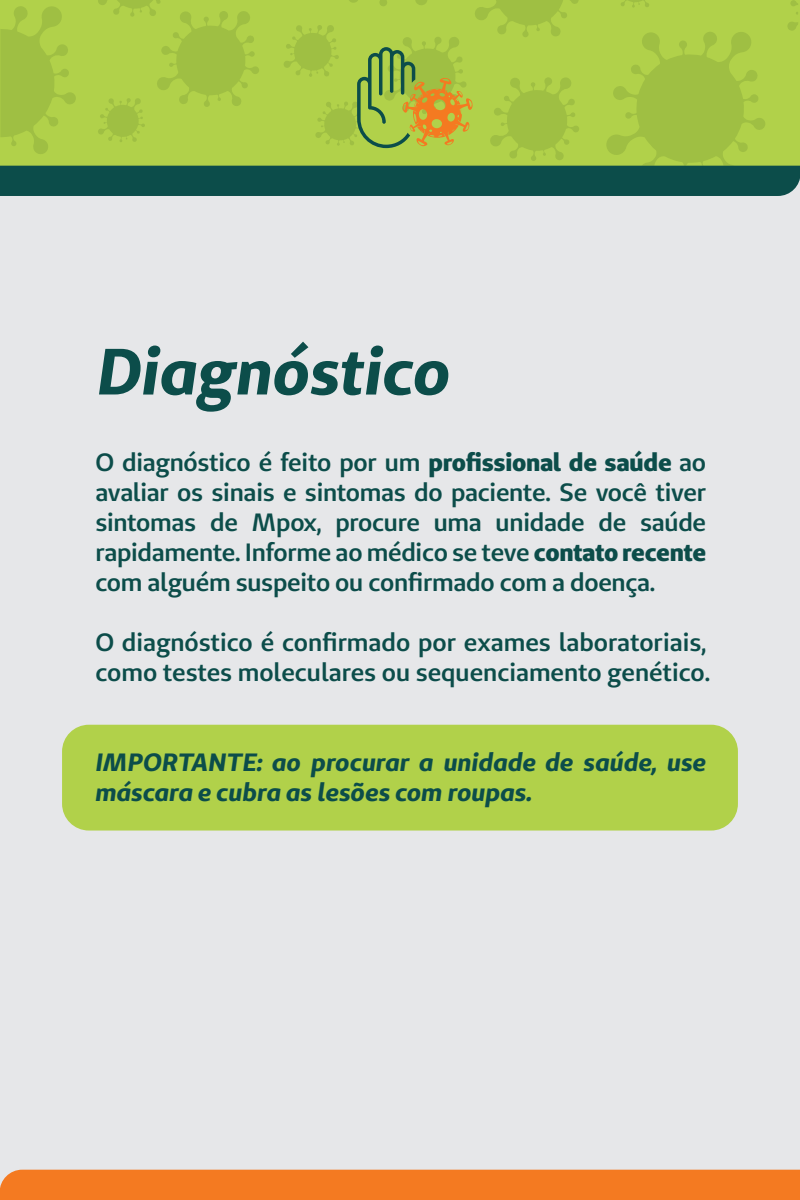
<style>
.page{position:relative;width:800px;height:1200px;background:#fff}
.page>*{position:absolute;margin:0;border:0;box-sizing:border-box;transform-origin:0 0}
.t1{font:italic 700 65.2px "Unimed Sans";color:#0c4d4a}
.t2{font:600 25px/30px "Unimed Sans";letter-spacing:-.005em;color:#0c4d4a;text-align:justify}
.t3{font:italic 700 25px/30px "Unimed Sans";color:#0c4d4a}
.s1{font-weight:800}
</style>
<div class="page">
<div style="left:0;top:175px;width:800px;height:1025px;background:#e6e7e9"></div>
<div style="left:0;top:1170px;width:800px;height:30px;background:#f47a21"></div>
<svg style="left:0;top:0;width:800px;height:196px;background:#92b647"></svg>
<div style="left:62px;top:725px;width:676px;height:106px;background:#b1d14a;border-radius:27px"></div>
<h1 class="t1" style="left:97px;top:329px;width:355px">Diagnóstico</h1>
<p class="t2" style="left:95px;top:447px;width:612px">O diagnóstico é feito por um <span class="s1">profissional de saúde</span> ao avaliar os sinais e sintomas do paciente. Se você tiver sintomas de Mpox, procure uma unidade de saúde rapidamente. Informe ao médico se teve <span class="s1">contato recente </span>com alguém suspeito ou confirmado com a doença.</p>
<p class="t2" style="left:95px;top:627px;width:616px">O diagnóstico é confirmado por exames laboratoriais, como testes moleculares ou sequenciamento genético.</p>
<p class="t3" style="left:95px;top:747px;width:612px">IMPORTANTE: ao procurar a unidade de saúde, use máscara e cubra as lesões com roupas.</p>
</div>
